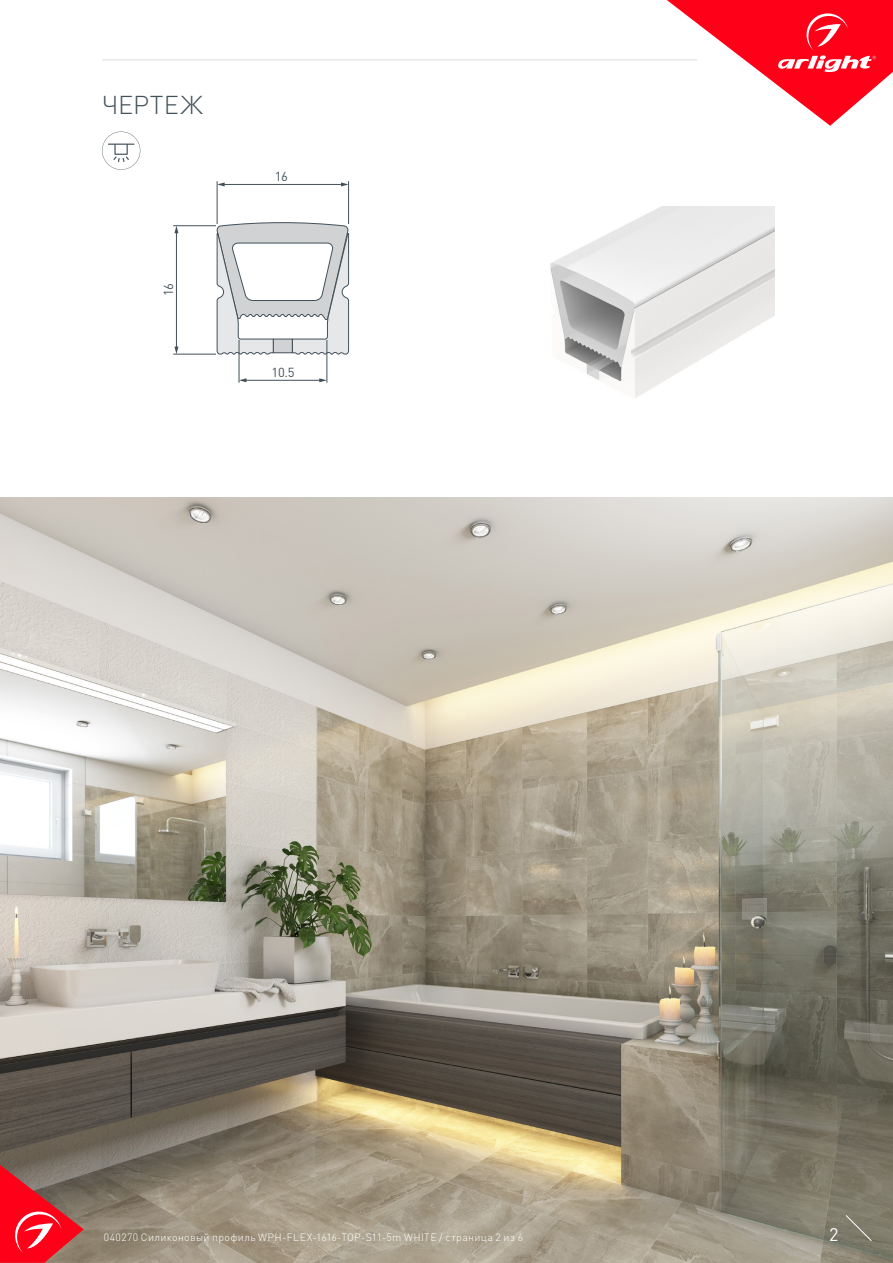
<style>
.page{position:relative;width:893px;height:1263px;background:#fff}
.page>*{position:absolute;margin:0;border:0;box-sizing:border-box;transform-origin:0 0}
.t1{font:300 25.5px "DIN Pro";letter-spacing:.01em;color:#425159}
.t2{font:18px "DIN Pro";color:#fff}
.t3{font:12.9px "DIN Pro";color:#425159}
.t4{font:300 10.5px "DIN Pro";letter-spacing:.035em;color:#fff}
</style>
<div class="page">
<img style="left:0;top:497px;width:893px;height:766px">
<svg style="left:0;top:1165px;width:84px;height:98px;background:#c93b43"></svg>
<svg style="left:845px;top:1215px;width:27px;height:26px"></svg>
<svg style="left:667px;top:0;width:226px;height:126px"></svg>
<hr style="left:102px;top:60px;width:595px;height:1px;background:#dcdddf">
<svg style="left:102px;top:132px;width:38px;height:38px"></svg>
<hr style="left:176px;top:232px;width:1px;height:116px;background:#425159">
<svg style="left:174px;top:226px;width:4px;height:7px"></svg>
<svg style="left:174px;top:347px;width:4px;height:7px"></svg>
<hr style="left:173px;top:225px;width:43px;height:1px;background:#425159">
<hr style="left:173px;top:354px;width:43px;height:1px;background:#425159">
<hr style="left:223px;top:184px;width:119px;height:1px;background:#425159">
<svg style="left:341px;top:182px;width:7px;height:4px"></svg>
<svg style="left:218px;top:182px;width:7px;height:4px"></svg>
<hr style="left:348px;top:181px;width:1px;height:43px;background:#425159">
<hr style="left:217px;top:181px;width:1px;height:43px;background:#425159">
<hr style="left:245px;top:380px;width:76px;height:1px;background:#425159">
<svg style="left:319px;top:378px;width:8px;height:4px"></svg>
<svg style="left:240px;top:378px;width:6px;height:4px"></svg>
<svg style="left:216px;top:222px;width:134px;height:133px"></svg>
<div style="left:273px;top:339px;width:19px;height:14px;background:#d1d2d4"></div>
<div style="left:273px;top:339px;width:20px;height:14px;border:1px solid #425159"></div>
<hr style="left:239px;top:340px;width:1px;height:43px;background:#425159">
<hr style="left:327px;top:340px;width:1px;height:43px;background:#425159">
<img style="left:550px;top:207px;width:225px;height:191px">
<p class="t1" style="left:102px;top:87px;width:102px">ЧЕРТЕЖ</p>
<p class="t3" style="left:160px;top:296px;width:15px;rotate:-90deg">16</p>
<p class="t3" style="left:275px;top:168px;width:15px">16</p>
<p class="t3" style="left:272px;top:363px;width:24px">10.5</p>
<p class="t4" style="left:104px;top:1230px;width:421px">040270 Силиконовый профиль WPH-FLEX-1616-TOP-S11-5m WHITE / страница 2 из 6</p>
<p class="t2" style="left:829px;top:1222px;width:11px">2</p>
</div>
